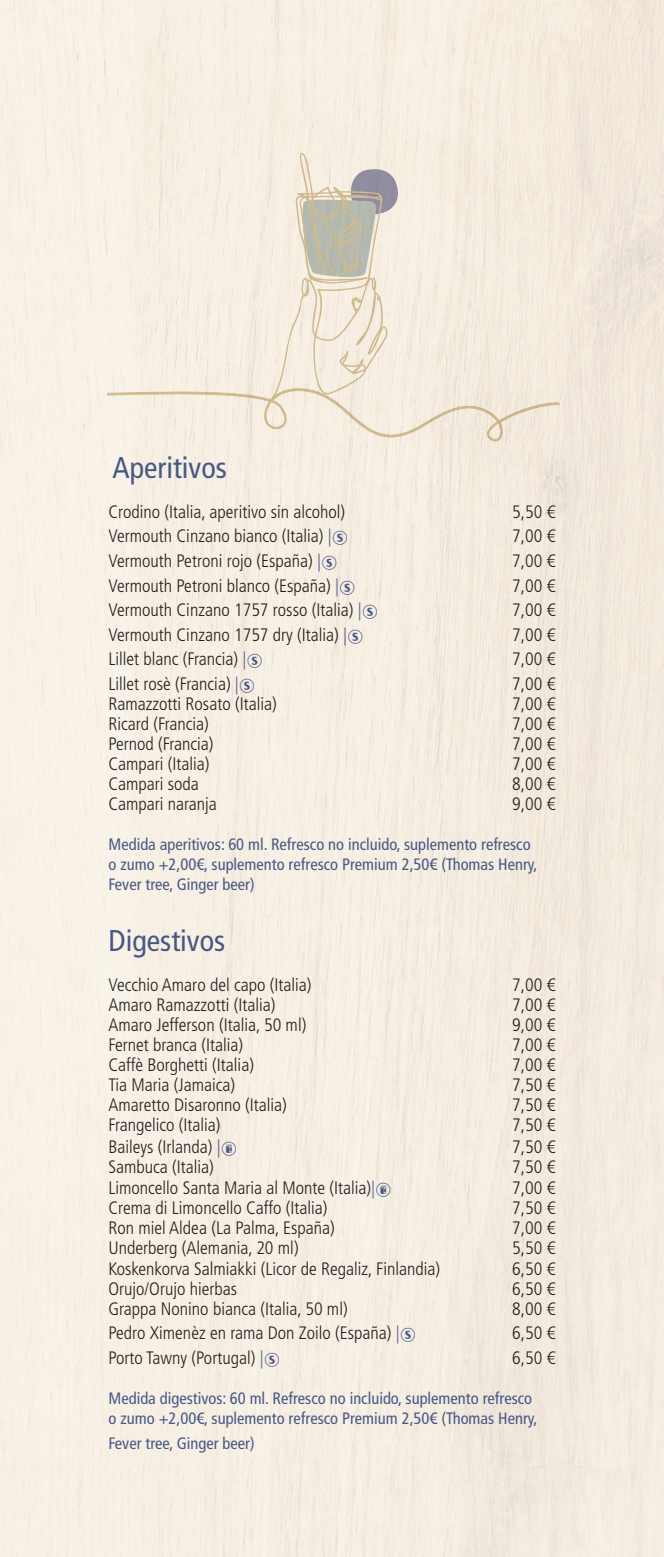
<style>
.page{position:relative;width:664px;height:1557px;background:#fff}
.page>*{position:absolute;margin:0;border:0;box-sizing:border-box;transform-origin:0 0}
.t1{font:condensed 30px "Frutiger LT Std";color:#485886}
.t2{font:300 condensed 18px "Frutiger LT Std";color:#231f20}
.t3{font:condensed 16.5px/20.1px "Frutiger LT Std";color:#485886}
.s1{color:#485886}
</style>
<div class="page">
<div style="left:0;top:0;width:663px;height:1556px;background:#f6eee2"></div>
<svg style="left:102px;top:152px;width:458px;height:290px;background:#f0e8db"></svg>
<svg style="left:333px;top:531px;width:14px;height:14px"></svg>
<svg style="left:322px;top:555px;width:14px;height:14px"></svg>
<svg style="left:340px;top:580px;width:14px;height:14px"></svg>
<svg style="left:363px;top:604px;width:14px;height:15px"></svg>
<svg style="left:348px;top:629px;width:14px;height:14px"></svg>
<svg style="left:248px;top:653px;width:14px;height:15px"></svg>
<svg style="left:240px;top:678px;width:14px;height:14px"></svg>
<svg style="left:222px;top:1141px;width:14px;height:14px"></svg>
<svg style="left:376px;top:1182px;width:14px;height:14px"></svg>
<svg style="left:401px;top:1327px;width:14px;height:14px"></svg>
<svg style="left:265px;top:1352px;width:14px;height:14px"></svg>
<p class="t1" style="left:112px;top:450px;width:116px">Aperitivos</p>
<p class="t2" style="left:108px;top:501px;width:238px">Crodino (Italia, aperitivo sin alcohol)</p>
<p class="t2" style="left:512px;top:501px;width:45px">5,50 €</p>
<p class="t2" style="left:108px;top:526px;width:224px">Vermouth Cinzano bianco (Italia) <span class="s1">|</span></p>
<p class="t2" style="left:512px;top:526px;width:45px">7,00 €</p>
<p class="t2" style="left:108px;top:550px;width:214px">Vermouth Petroni rojo (España) <span class="s1">|</span></p>
<p class="t2" style="left:512px;top:550px;width:45px">7,00 €</p>
<p class="t2" style="left:108px;top:575px;width:232px">Vermouth Petroni blanco (España) <span class="s1">|</span></p>
<p class="t2" style="left:512px;top:575px;width:45px">7,00 €</p>
<p class="t2" style="left:108px;top:599px;width:254px">Vermouth Cinzano 1757 rosso (Italia) <span class="s1">|</span></p>
<p class="t2" style="left:512px;top:599px;width:45px">7,00 €</p>
<p class="t2" style="left:108px;top:624px;width:240px">Vermouth Cinzano 1757 dry (Italia) <span class="s1">|</span></p>
<p class="t2" style="left:512px;top:624px;width:45px">7,00 €</p>
<p class="t2" style="left:108px;top:648px;width:139px">Lillet blanc (Francia) <span class="s1">|</span></p>
<p class="t2" style="left:512px;top:648px;width:45px">7,00 €</p>
<p class="t2" style="left:108px;top:673px;width:132px">Lillet rosè (Francia) <span class="s1">|</span></p>
<p class="t2" style="left:512px;top:673px;width:45px">7,00 €</p>
<p class="t2" style="left:108px;top:693px;width:170px">Ramazzotti Rosato (Italia)</p>
<p class="t2" style="left:512px;top:693px;width:45px">7,00 €</p>
<p class="t2" style="left:108px;top:713px;width:102px">Ricard (Francia)</p>
<p class="t2" style="left:512px;top:713px;width:45px">7,00 €</p>
<p class="t2" style="left:108px;top:733px;width:106px">Pernod (Francia)</p>
<p class="t2" style="left:512px;top:733px;width:45px">7,00 €</p>
<p class="t2" style="left:108px;top:753px;width:102px">Campari (Italia)</p>
<p class="t2" style="left:512px;top:753px;width:45px">7,00 €</p>
<p class="t2" style="left:108px;top:773px;width:92px">Campari soda</p>
<p class="t2" style="left:512px;top:773px;width:45px">8,00 €</p>
<p class="t2" style="left:108px;top:793px;width:110px">Campari naranja</p>
<p class="t2" style="left:512px;top:793px;width:45px">9,00 €</p>
<p class="t3" style="left:108px;top:834px;width:430px">Medida aperitivos: 60 ml. Refresco no incluido, suplemento refresco o zumo +2,00€, suplemento refresco Premium 2,50€ (Thomas Henry,<br>Fever tree, Ginger beer)</p>
<p class="t1" style="left:108px;top:922px;width:118px">Digestivos</p>
<p class="t2" style="left:108px;top:974px;width:204px">Vecchio Amaro del capo (Italia)</p>
<p class="t2" style="left:512px;top:974px;width:45px">7,00 €</p>
<p class="t2" style="left:108px;top:994px;width:168px">Amaro Ramazzotti (Italia)</p>
<p class="t2" style="left:512px;top:994px;width:45px">7,00 €</p>
<p class="t2" style="left:108px;top:1014px;width:199px">Amaro Jefferson (Italia, 50 ml)</p>
<p class="t2" style="left:512px;top:1014px;width:45px">9,00 €</p>
<p class="t2" style="left:108px;top:1034px;width:136px">Fernet branca (Italia)</p>
<p class="t2" style="left:512px;top:1034px;width:45px">7,00 €</p>
<p class="t2" style="left:108px;top:1054px;width:147px">Caffè Borghetti (Italia)</p>
<p class="t2" style="left:512px;top:1054px;width:45px">7,00 €</p>
<p class="t2" style="left:108px;top:1074px;width:128px">Tia Maria (Jamaica)</p>
<p class="t2" style="left:512px;top:1074px;width:45px">7,50 €</p>
<p class="t2" style="left:108px;top:1094px;width:180px">Amaretto Disaronno (Italia)</p>
<p class="t2" style="left:512px;top:1094px;width:45px">7,50 €</p>
<p class="t2" style="left:108px;top:1114px;width:113px">Frangelico (Italia)</p>
<p class="t2" style="left:512px;top:1114px;width:45px">7,50 €</p>
<p class="t2" style="left:108px;top:1136px;width:114px">Baileys (Irlanda) <span class="s1">|</span></p>
<p class="t2" style="left:512px;top:1136px;width:45px">7,50 €</p>
<p class="t2" style="left:108px;top:1156px;width:107px">Sambuca (Italia)</p>
<p class="t2" style="left:512px;top:1156px;width:45px">7,50 €</p>
<p class="t2" style="left:108px;top:1177px;width:268px">Limoncello Santa Maria al Monte (Italia)<span class="s1">|</span></p>
<p class="t2" style="left:512px;top:1177px;width:45px">7,00 €</p>
<p class="t2" style="left:108px;top:1197px;width:220px">Crema di Limoncello Caffo (Italia)</p>
<p class="t2" style="left:512px;top:1197px;width:45px">7,50 €</p>
<p class="t2" style="left:108px;top:1217px;width:227px">Ron miel Aldea (La Palma, España)</p>
<p class="t2" style="left:512px;top:1217px;width:45px">7,00 €</p>
<p class="t2" style="left:108px;top:1237px;width:191px">Underberg (Alemania, 20 ml)</p>
<p class="t2" style="left:512px;top:1237px;width:45px">5,50 €</p>
<p class="t2" style="left:108px;top:1257px;width:333px">Koskenkorva Salmiakki (Licor de Regaliz, Finlandia)</p>
<p class="t2" style="left:512px;top:1257px;width:45px">6,50 €</p>
<p class="t2" style="left:108px;top:1278px;width:130px">Orujo/Orujo hierbas</p>
<p class="t2" style="left:512px;top:1278px;width:45px">6,50 €</p>
<p class="t2" style="left:108px;top:1298px;width:240px">Grappa Nonino bianca (Italia, 50 ml)</p>
<p class="t2" style="left:512px;top:1298px;width:45px">8,00 €</p>
<p class="t2" style="left:108px;top:1322px;width:293px">Pedro Ximenèz en rama Don Zoilo (España) <span class="s1">|</span></p>
<p class="t2" style="left:512px;top:1322px;width:45px">6,50 €</p>
<p class="t2" style="left:108px;top:1347px;width:157px">Porto Tawny (Portugal) <span class="s1">|</span></p>
<p class="t2" style="left:512px;top:1347px;width:45px">6,50 €</p>
<p class="t3" style="left:108px;top:1388px;width:430px">Medida digestivos: 60 ml. Refresco no incluido, suplemento refresco o zumo +2,00€, suplemento refresco Premium 2,50€ (Thomas Henry,</p>
<p class="t3" style="left:108px;top:1432px;width:147px">Fever tree, Ginger beer)</p>
</div>
